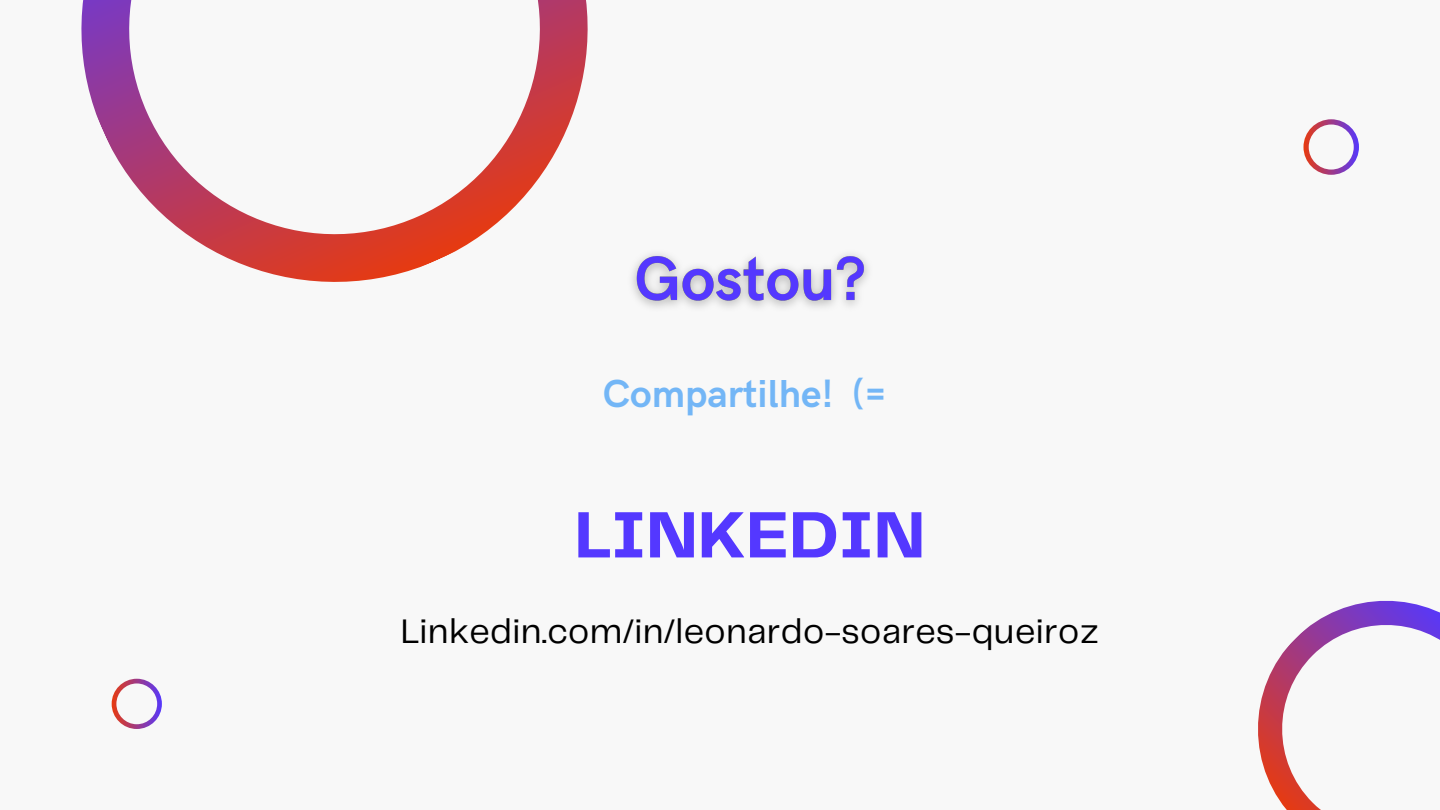
<style>
.page{position:relative;width:1440px;height:810px;background:#f8f8f8}
.page>*{position:absolute;margin:0;border:0;box-sizing:border-box;transform-origin:0 0}
.t1{font:700 68px "Telegraf";color:#5438ff}
.t2{font:700 39.1px "HK Grotesk";color:#73b6f6}
.t3{font:35.4px "Telegraf";letter-spacing:.01em;color:#000}
</style>
<div class="page">
<svg style="left:81px;top:0;width:507px;height:282px"></svg>
<svg style="left:1303px;top:119px;width:56px;height:56px"></svg>
<svg style="left:112px;top:679px;width:50px;height:50px"></svg>
<svg style="left:1258px;top:600px;width:182px;height:210px"></svg>
<img style="left:632px;top:254px;width:236px;height:54px">
<p class="t2" style="left:603px;top:372px;width:286px">Compartilhe! (=</p>
<p class="t1" style="left:574px;top:506px;width:352px">LINKEDIN</p>
<p class="t3" style="left:401px;top:616px;width:700px">Linkedin.com/in/leonardo-soares-queiroz</p>
</div>
